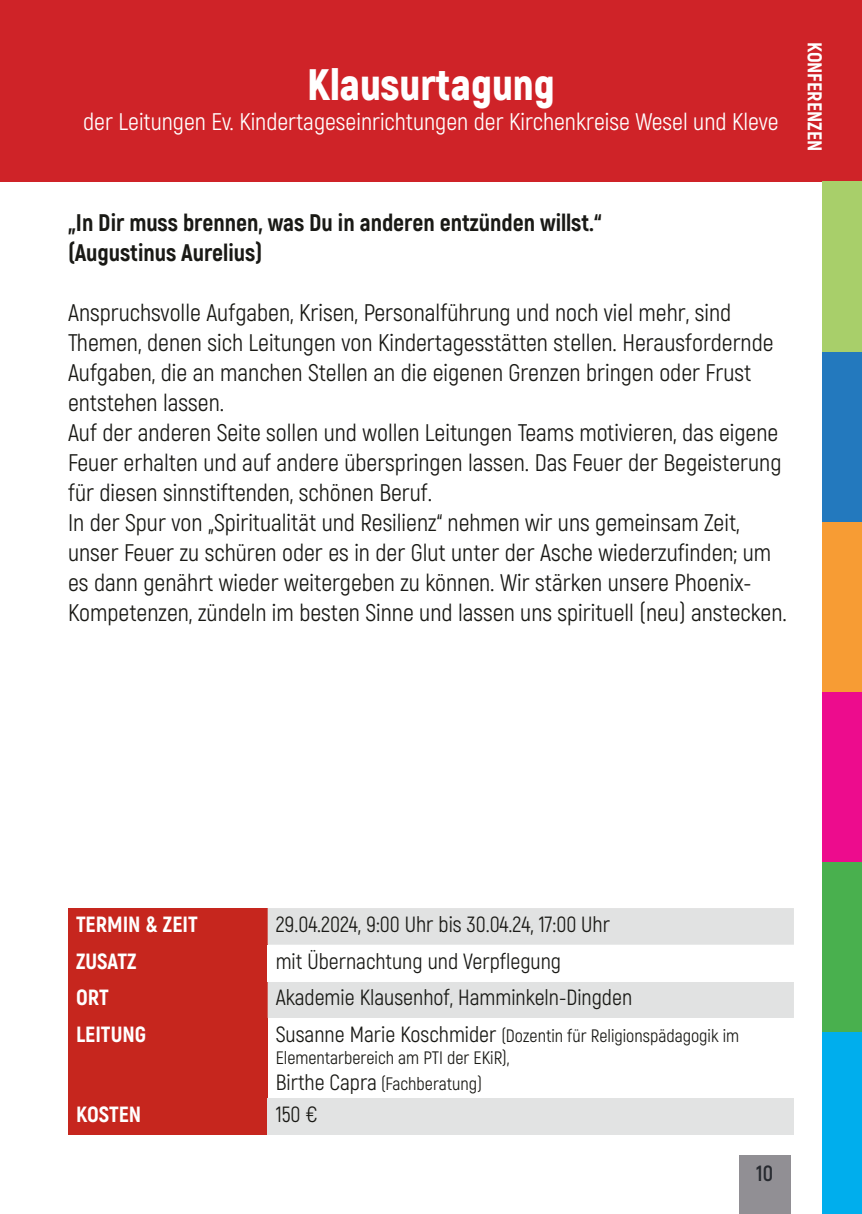
<style>
.page{position:relative;width:862px;height:1214px;background:#fff}
.page>*{position:absolute;margin:0;border:0;box-sizing:border-box;transform-origin:0 0}
.t1{font:900 44px "Akrobat";color:#fff}
.t2{font:24px/30px "Akrobat";color:#191915}
.t3{font:800 24px/30px "Akrobat";color:#191915}
.t4{font:24px "Akrobat";color:#fff}
.t5{font:22px "Akrobat";color:#191915}
.t6{font:800 22px "Akrobat";color:#fff}
.t7{font:700 22px "Akrobat";color:#272a30}
.t8{font:800 20px "Akrobat";color:#fff}
.t9{font:18px/21.6px "Akrobat";color:#191915}
.s1{font-size:22px}
</style>
<div class="page">
<div style="left:738px;top:1155px;width:52px;height:58px;background:#918f94"></div>
<div style="left:822px;top:522px;width:40px;height:170px;background:#f79c34"></div>
<div style="left:0;top:0;width:862px;height:181px;background:#cf2328"></div>
<div style="left:822px;top:351px;width:40px;height:171px;background:#2379be"></div>
<div style="left:822px;top:692px;width:40px;height:170px;background:#ed0c8d"></div>
<div style="left:822px;top:862px;width:40px;height:170px;background:#49b04e"></div>
<div style="left:822px;top:181px;width:40px;height:170px;background:#a8cf6a"></div>
<div style="left:822px;top:1032px;width:40px;height:181px;background:#00aeed"></div>
<div style="left:68px;top:907px;width:200px;height:227px;background:#c6261e"></div>
<div style="left:268px;top:908px;width:526px;height:109px;background:#e1e2e2"></div>
<div style="left:268px;top:944px;width:526px;height:37px;background:#fff"></div>
<div style="left:268px;top:1097px;width:526px;height:37px;background:#e2e3e3"></div>
<h1 class="t1" style="left:307px;top:59px;width:249px">Klausurtagung</h1>
<p class="t4" style="left:83px;top:107px;width:697px">der Leitungen Ev. Kindertageseinrichtungen der Kirchenkreise Wesel und Kleve</p>
<p class="t8" style="left:826px;top:41px;width:111px;rotate:90deg">KONFERENZEN</p>
<p class="t3" style="left:68px;top:208px;width:535px">„In Dir muss brennen, was Du in anderen entzünden willst.“ (Augustinus Aurelius)</p>
<p class="t2" style="left:68px;top:298px;width:720px">Anspruchsvolle Aufgaben, Krisen, Personalführung und noch viel mehr, sind Themen, denen sich Leitungen von Kindertagesstätten stellen. Herausfordernde Aufgaben, die an manchen Stellen an die eigenen Grenzen bringen oder Frust entstehen lassen.<br>Auf der anderen Seite sollen und wollen Leitungen Teams motivieren, das eigene Feuer erhalten und auf andere überspringen lassen. Das Feuer der Begeisterung für diesen sinnstiftenden, schönen Beruf.<br>In der Spur von „Spiritualität und Resilienz“ nehmen wir uns gemeinsam Zeit, unser Feuer zu schüren oder es in der Glut unter der Asche wiederzufinden; um es dann genährt wieder weitergeben zu können. Wir stärken unsere Phoenix-Kompetenzen, zündeln im besten Sinne und lassen uns spirituell (neu) anstecken.</p>
<p class="t6" style="left:76px;top:911px;width:123px">TERMIN &amp; ZEIT</p>
<p class="t5" style="left:276px;top:911px;width:336px">29.04.2024, 9:00 Uhr bis 30.04.24, 17:00 Uhr</p>
<p class="t6" style="left:76px;top:947px;width:62px">ZUSATZ</p>
<p class="t5" style="left:276px;top:947px;width:287px">mit Übernachtung und Verpflegung</p>
<p class="t6" style="left:76px;top:984px;width:34px">ORT</p>
<p class="t5" style="left:276px;top:984px;width:358px">Akademie Klausenhof, Hamminkeln-Dingden</p>
<p class="t6" style="left:76px;top:1021px;width:72px">LEITUNG</p>
<p class="t9" style="left:276px;top:1025px;width:465px"><span class="s1">Susanne Marie Koschmider</span> (Dozentin für Religionspädagogik im<br>Elementarbereich am PTI der EKiR),</p>
<p class="t9" style="left:276px;top:1073px;width:208px"><span class="s1">Birthe Capra</span> (Fachberatung)</p>
<p class="t6" style="left:76px;top:1101px;width:67px">KOSTEN</p>
<p class="t5" style="left:276px;top:1101px;width:43px">150 €</p>
<p class="t7" style="left:756px;top:1160px;width:18px">10</p>
</div>
